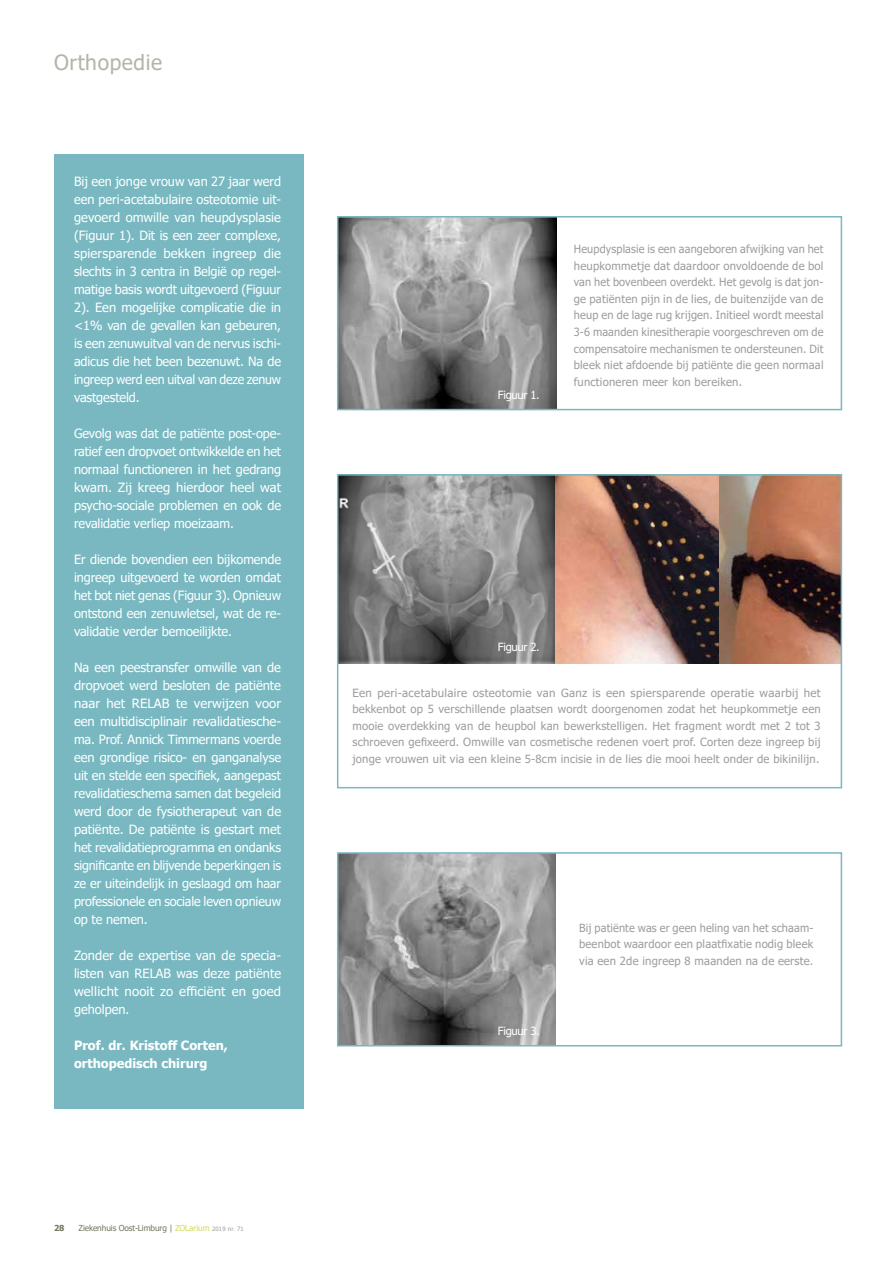
<style>
.page{position:relative;width:893px;height:1263px;background:#fff}
.page>*{position:absolute;margin:0;border:0;box-sizing:border-box;transform-origin:0 0}
.t1{font:21px "Tahoma";letter-spacing:.03em;color:#b6b4a9}
.t2{font:12.75px/18px "Tahoma";letter-spacing:-.01em;color:#fff;text-align:justify}
.t3{font:700 12.75px/18px "Tahoma";color:#fff}
.t4{font:11.25px/16.5px "Tahoma";letter-spacing:.02em;color:#9d9d9c;text-align:justify}
.t5{font:11.25px "Tahoma";letter-spacing:-.03em;color:#fff}
.t6{font:8.25px "Tahoma";letter-spacing:-.01em;color:#767662}
.t7{font:700 8.25px "Tahoma";color:#767662}
.s1{color:#cfdb60}
.s2{font-size:6px;color:#9d9d9c}
.s3{font-size:6px;color:#cfdb60}
</style>
<div class="page">
<div style="left:54px;top:154px;width:250px;height:954px;background:#79b8c1"></div>
<img style="left:340px;top:219px;width:216px;height:188px">
<div style="left:337px;top:216px;width:505px;height:194px;border:2px solid #79b8c1"></div>
<img style="left:340px;top:855px;width:216px;height:188px">
<div style="left:337px;top:852px;width:505px;height:194px;border:2px solid #79b8c1"></div>
<img style="left:340px;top:477px;width:499px;height:186px">
<div style="left:337px;top:474px;width:505px;height:314px;border:2px solid #79b8c1"></div>
<h1 class="t1" style="left:54px;top:49px;width:110px">Orthopedie</h1>
<p class="t2" style="left:74px;top:173px;width:209px">Bij een jonge vrouw van 27 jaar werd een peri-acetabulaire osteotomie uit&shy;gevoerd omwille van heupdysplasie (Figuur 1). Dit is een zeer complexe, spiersparende bekken ingreep die slechts in 3 centra in België op regel&shy;matige basis wordt uitgevoerd (Figuur 2). Een mogelijke complicatie die in &lt;1% van de gevallen kan gebeuren, is een zenuwuitval van de nervus ischi&shy;adicus die het been bezenuwt. Na de ingreep werd een uitval van deze zenuw vastgesteld.</p>
<p class="t2" style="left:74px;top:425px;width:209px">Gevolg was dat de patiënte post-ope&shy;ratief een dropvoet ontwikkelde en het normaal functioneren in het gedrang kwam. Zij kreeg hierdoor heel wat psycho-sociale problemen en ook de revalidatie verliep moeizaam.</p>
<p class="t2" style="left:74px;top:551px;width:209px">Er diende bovendien een bijkomende ingreep uitgevoerd te worden omdat het bot niet genas (Figuur 3). Opnieuw ontstond een zenuwletsel, wat de re&shy;validatie verder bemoeilijkte.</p>
<p class="t2" style="left:74px;top:659px;width:209px">Na een peestransfer omwille van de dropvoet werd besloten de patiënte naar het RELAB te verwijzen voor een multidisciplinair revalidatiesche&shy;ma. Prof. Annick Timmermans voerde een grondige risico- en ganganalyse uit en stelde een specifiek, aangepast revalidatieschema samen dat begeleid werd door de fysiotherapeut van de patiënte. De patiënte is gestart met het revalidatieprogramma en ondanks significante en blijvende beperkingen is ze er uiteindelijk in geslaagd om haar professionele en sociale leven opnieuw op te nemen.</p>
<p class="t2" style="left:74px;top:947px;width:209px">Zonder de expertise van de specia&shy;listen van RELAB was deze patiënte wellicht nooit zo efficiënt en goed geholpen.</p>
<p class="t3" style="left:74px;top:1037px;width:155px">Prof. dr. Kristoff Corten, orthopedisch chirurg</p>
<p class="t7" style="left:54px;top:1222px;width:12px">28</p>
<p class="t6" style="left:79px;top:1222px;width:167px">Ziekenhuis Oost-Limburg | <span class="s1">ZOLarium</span> <span class="s2">2019 nr</span><span class="s3">.</span> <span class="s2">71</span></p>
<p class="t5" style="left:498px;top:388px;width:43px">Figuur 1.</p>
<p class="t4" style="left:574px;top:242px;width:251px">Heupdysplasie is een aangeboren afwijking van het heupkommetje dat daardoor onvoldoende de bol van het bovenbeen overdekt. Het gevolg is dat jon&shy;ge patiënten pijn in de lies, de buitenzijde van de heup en de lage rug krijgen. Initieel wordt meestal 3-6 maanden kinesitherapie voorgeschreven om de compensatoire mechanismen te ondersteunen. Dit bleek niet afdoende bij patiënte die geen normaal functioneren meer kon bereiken.</p>
<p class="t5" style="left:498px;top:639px;width:43px">Figuur 2.</p>
<p class="t4" style="left:352px;top:685px;width:470px">Een peri-acetabulaire osteotomie van Ganz is een spiersparende operatie waarbij het bekkenbot op 5 verschillende plaatsen wordt doorgenomen zodat het heupkommetje een mooie overdekking van de heupbol kan bewerkstelligen. Het fragment wordt met 2 tot 3 schroeven gefixeerd. Omwille van cosmetische redenen voert prof. Corten deze ingreep bij jonge vrouwen uit via een kleine 5-8cm incisie in de lies die mooi heelt onder de bikinilijn.</p>
<p class="t5" style="left:498px;top:1023px;width:43px">Figuur 3.</p>
<p class="t4" style="left:579px;top:920px;width:236px">Bij patiënte was er geen heling van het schaam&shy;beenbot waardoor een plaatfixatie nodig bleek via een 2de ingreep 8 maanden na de eerste.</p>
</div>
